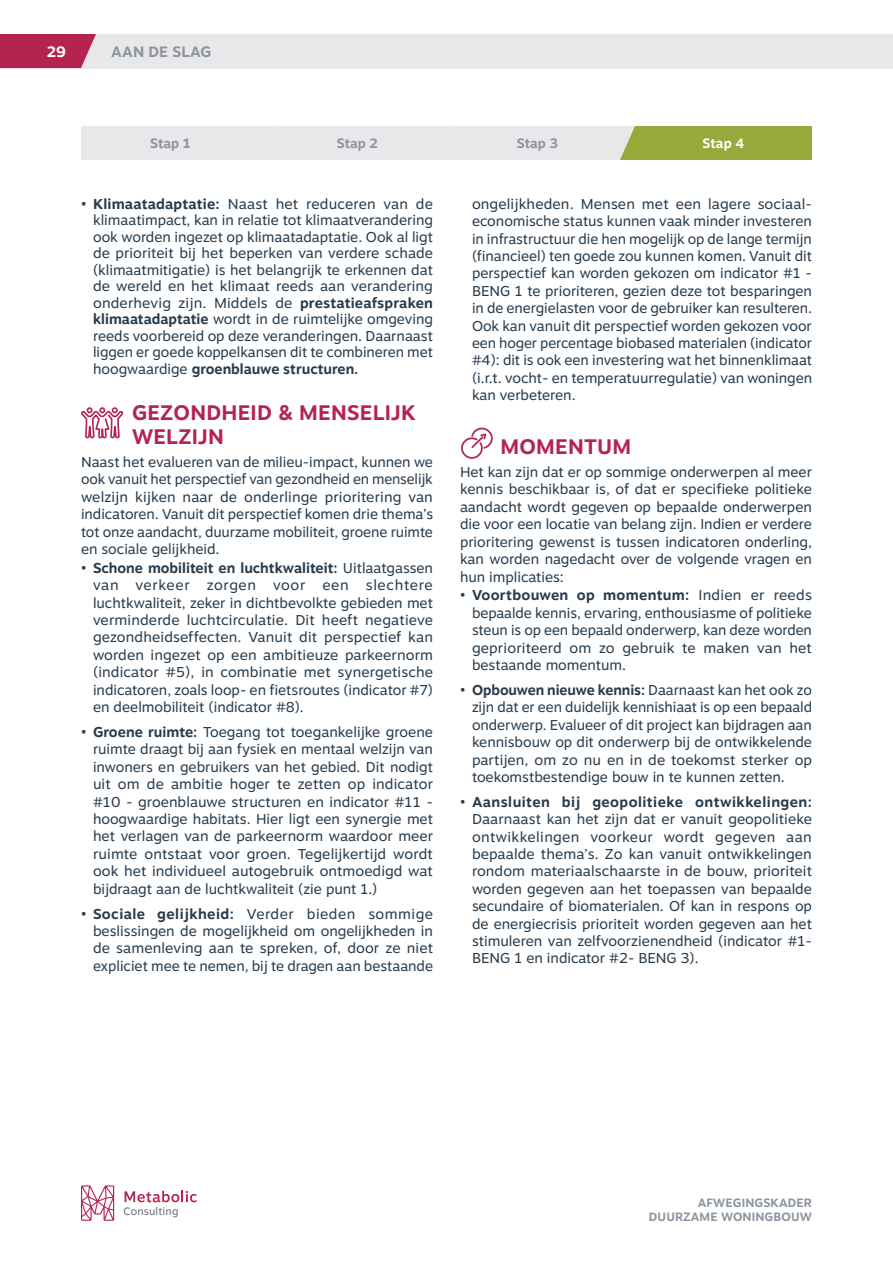
<style>
.page{position:relative;width:893px;height:1263px;background:#fff}
.page>*{position:absolute;margin:0;border:0;box-sizing:border-box;transform-origin:0 0}
.t1{font:700 21px/24px "Motiva Sans";letter-spacing:.01em;color:#b52451}
.t2{font:700 15px "Motiva Sans";letter-spacing:.01em;color:#8c959f}
.t3{font:700 15px "Motiva Sans";color:#fff}
.t4{font:14.25px/17.4px "Motiva Sans";color:#273b4c;text-align:justify}
.t5{font:700 13.5px "Motiva Sans";letter-spacing:-.005em;color:#8c959f}
.t6{font:700 13.5px "Motiva Sans";color:#fff}
.t7{font:700 12px/13.5px "Motiva Sans";letter-spacing:.01em;color:#8c959f;text-align:right}
.t8{font:10.65px "Motiva Sans";letter-spacing:.02em;color:#666b7a}
.s1{font-family:"Roboto";font-weight:900}
.s2{font-weight:700}
</style>
<div class="page">
<div style="left:0;top:34px;width:893px;height:34px;background:#e8e7ea"></div>
<svg style="left:0;top:34px;width:96px;height:34px;background:#b8335c"></svg>
<svg style="left:81px;top:1185px;width:33px;height:36px"></svg>
<svg style="left:125px;top:1191px;width:72px;height:11px"></svg>
<svg style="left:81px;top:126px;width:731px;height:34px;background:#d4d7bd"></svg>
<svg style="left:81px;top:407px;width:43px;height:32px"></svg>
<svg style="left:461px;top:427px;width:32px;height:32px"></svg>
<p class="t3" style="left:47px;top:40px;width:21px">29</p>
<p class="t2" style="left:111px;top:40px;width:102px">AAN DE SLAG</p>
<p class="t5" style="left:150px;top:133px;width:42px">Stap 1</p>
<p class="t5" style="left:337px;top:133px;width:43px">Stap 2</p>
<p class="t5" style="left:517px;top:133px;width:43px">Stap 3</p>
<p class="t6" style="left:703px;top:133px;width:43px">Stap 4</p>
<p class="t4" style="left:93px;top:195px;width:341px;line-height:16.5px;text-indent:-12px"><span class="s1">•</span> <span class="s2">Klimaatadaptatie:</span> Naast het reduceren van de klimaatimpact, kan in relatie tot klimaatverandering ook worden ingezet op klimaatadaptatie. Ook al ligt de prioriteit bij het beperken van verdere schade (klimaatmitigatie) is het belangrijk te erkennen dat de wereld en het klimaat reeds aan verandering onderhevig zijn. Middels de <span class="s2">prestatieafspraken klimaatadaptatie</span> wordt in de ruimtelijke omgeving reeds voorbereid op deze veranderingen. Daarnaast liggen er goede koppelkansen dit te combineren met hoogwaardige <span class="s2">groenblauwe structuren.</span></p>
<h1 class="t1" style="left:132px;top:400px;width:285px">GEZONDHEID &amp; MENSELIJK<br>WELZIJN</h1>
<p class="t4" style="left:81px;top:453px;width:354px">Naast het evalueren van de milieu-impact, kunnen we ook vanuit het perspectief van gezondheid en menselijk welzijn kijken naar de onderlinge prioritering van indicatoren. Vanuit dit perspectief komen drie thema’s tot onze aandacht, duurzame mobiliteit, groene ruimte en sociale gelijkheid.</p>
<p class="t4" style="left:93px;top:559px;width:342px;text-indent:-12px"><span class="s1">•</span> <span class="s2">Schone mobiliteit en luchtkwaliteit:</span> Uitlaatgassen van verkeer zorgen voor een slechtere luchtkwaliteit, zeker in dichtbevolkte gebieden met verminderde luchtcirculatie. Dit heeft negatieve gezondheidseffecten. Vanuit dit perspectief kan worden ingezet op een ambitieuze parkeernorm (indicator #5), in combinatie met synergetische indicatoren, zoals loop- en fietsroutes (indicator #7) en deelmobiliteit (indicator #8).</p>
<p class="t4" style="left:93px;top:723px;width:342px;text-indent:-12px"><span class="s1">•</span> <span class="s2">Groene ruimte:</span> Toegang tot toegankelijke groene ruimte draagt bij aan fysiek en mentaal welzijn van inwoners en gebruikers van het gebied. Dit nodigt uit om de ambitie hoger te zetten op indicator #10 - groenblauwe structuren en indicator #11 - hoogwaardige habitats. Hier ligt een synergie met het verlagen van de parkeernorm waardoor meer ruimte ontstaat voor groen. Tegelijkertijd wordt ook het individueel autogebruik ontmoedigd wat bijdraagt aan de luchtkwaliteit (zie punt 1.)</p>
<p class="t4" style="left:93px;top:904px;width:342px;text-indent:-12px"><span class="s1">•</span> <span class="s2">Sociale gelijkheid:</span> Verder bieden sommige beslissingen de mogelijkheid om ongelijkheden in de samenleving aan te spreken, of, door ze niet expliciet mee te nemen, bij te dragen aan bestaande</p>
<p class="t4" style="left:472px;top:195px;width:342px">ongelijkheden. Mensen met een lagere sociaal&shy;economische status kunnen vaak minder investeren in infrastructuur die hen mogelijk op de lange termijn (financieel) ten goede zou kunnen komen. Vanuit dit perspectief kan worden gekozen om indicator #1 - BENG 1 te prioriteren, gezien deze tot besparingen in de energielasten voor de gebruiker kan resulteren.<br>Ook kan vanuit dit perspectief worden gekozen voor een hoger percentage biobased materialen (indicator #4): dit is ook een investering wat het binnenklimaat (i.r.t. vocht- en temperatuurregulatie) van woningen kan verbeteren.</p>
<h1 class="t1" style="left:500px;top:434px;width:132px">MOMENTUM</h1>
<p class="t4" style="left:460px;top:463px;width:354px">Het kan zijn dat er op sommige onderwerpen al meer kennis beschikbaar is, of dat er specifieke politieke aandacht wordt gegeven op bepaalde onderwerpen die voor een locatie van belang zijn. Indien er verdere prioritering gewenst is tussen indicatoren onderling, kan worden nagedacht over de volgende vragen en hun implicaties:</p>
<p class="t4" style="left:472px;top:586px;width:341px;text-indent:-12px"><span class="s1">•</span> <span class="s2">Voortbouwen op momentum:</span> Indien er reeds bepaalde kennis, ervaring, enthousiasme of politieke steun is op een bepaald onderwerp, kan deze worden geprioriteerd om zo gebruik te maken van het bestaande momentum.</p>
<p class="t4" style="left:472px;top:681px;width:342px;text-indent:-12px"><span class="s1">•</span> <span class="s2">Opbouwen nieuwe kennis:</span> Daarnaast kan het ook zo zijn dat er een duidelijk kennishiaat is op een bepaald onderwerp. Evalueer of dit project kan bijdragen aan kennisbouw op dit onderwerp bij de ontwikkelende partijen, om zo nu en in de toekomst sterker op toekomstbestendige bouw in te kunnen zetten.</p>
<p class="t4" style="left:472px;top:793px;width:342px;text-indent:-12px"><span class="s1">•</span> <span class="s2">Aansluiten bij geopolitieke ontwikkelingen:<br></span>Daarnaast kan het zijn dat er vanuit geopolitieke ontwikkelingen voorkeur wordt gegeven aan bepaalde thema’s. Zo kan vanuit ontwikkelingen rondom materiaalschaarste in de bouw, prioriteit worden gegeven aan het toepassen van bepaalde secundaire of biomaterialen. Of kan in respons op de energiecrisis prioriteit worden gegeven aan het stimuleren van zelfvoorzienendheid (indicator #1- BENG 1 en indicator #2- BENG 3).</p>
<p class="t8" style="left:124px;top:1203px;width:56px">Consulting</p>
<p class="t7" style="left:649px;top:1196px;width:164px">AFWEGINGSKADER<br>DUURZAME WONINGBOUW</p>
</div>
